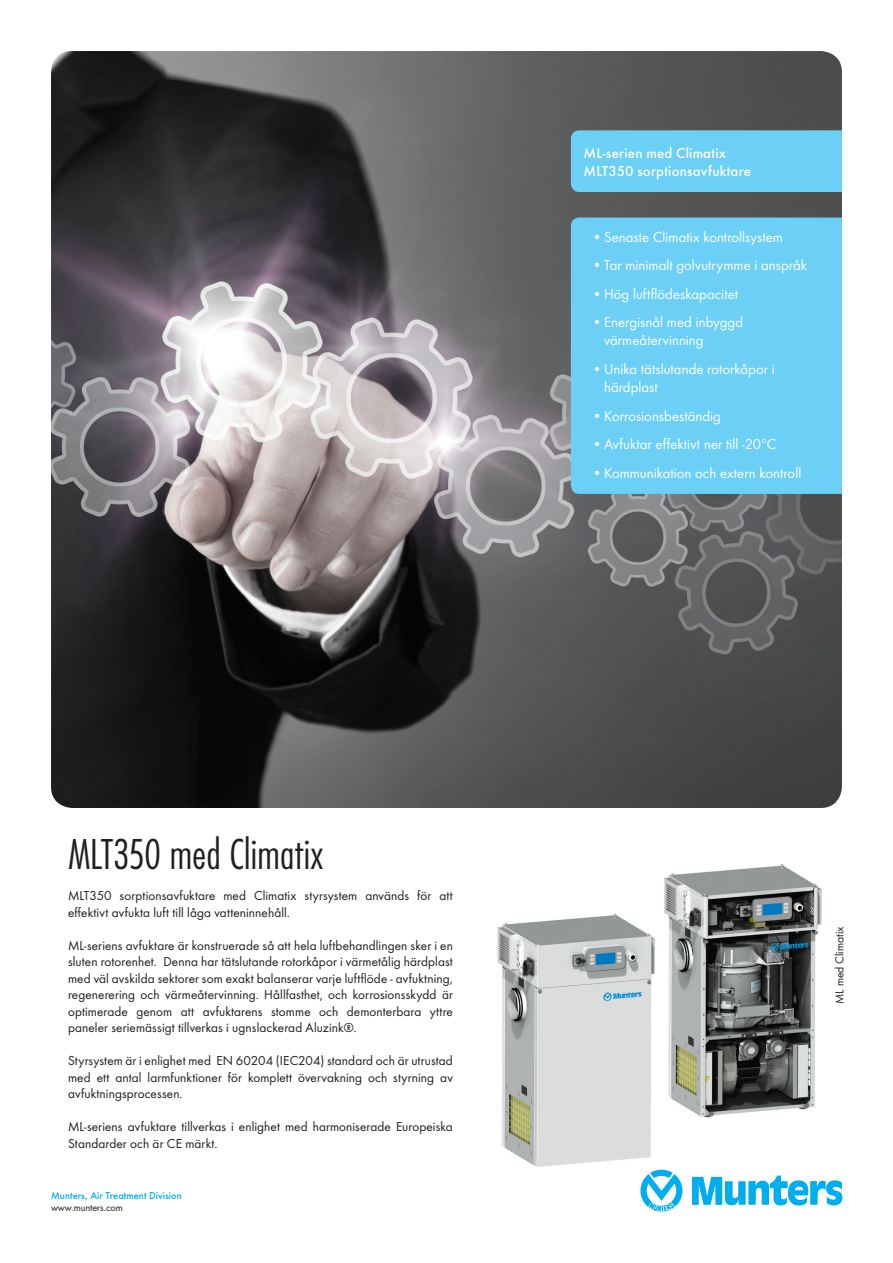
<style>
.page{position:relative;width:893px;height:1263px;background:#fff}
.page>*{position:absolute;margin:0;border:0;box-sizing:border-box;transform-origin:0 0}
.t1{font:300 45px "Futura Con";letter-spacing:-.005em;color:#231f20}
.t2{font:15px/18px "Futura Boo";letter-spacing:.005em;color:#fff}
.t3{font:500 15px/18px "Futura";letter-spacing:.01em;color:#fff}
.t4{font:13.5px/16.5px "Futura Boo";letter-spacing:.01em;color:#231f20}
.t5{font:12px "Futura Boo";color:#231f20}
.t6{font:500 10.5px "Futura";color:#00aeef}
.t7{font:10.5px "Futura Boo";letter-spacing:-.005em;color:#231f20}
</style>
<div class="page">
<img style="left:51px;top:51px;width:791px;height:757px">
<svg style="left:692px;top:1175px;width:150px;height:31px"></svg>
<svg style="left:640px;top:1170px;width:42px;height:42px"></svg>
<img style="left:497px;top:864px;width:325px;height:302px">
<div style="left:571px;top:130px;width:271px;height:62px;background:#6bcff6"></div>
<div style="left:571px;top:217px;width:271px;height:277px;background:#6bcff6"></div>
<p class="t3" style="left:584px;top:144px;width:169px">ML-serien med Climatix<br>MLT350 sorptionsavfuktare</p>
<p class="t2" style="left:592px;top:227px;width:192px">•Senaste Climatix kontrollsystem</p>
<p class="t2" style="left:592px;top:256px;width:217px">•Tar minimalt golvutrymme i anspråk</p>
<p class="t2" style="left:592px;top:285px;width:148px">•Hög luftflödeskapacitet</p>
<p class="t2" style="left:604px;top:313px;width:141px;text-indent:-12px">•Energisnål med inbyggd värmeåtervinning</p>
<p class="t2" style="left:604px;top:360px;width:172px;text-indent:-12px">•Unika tätslutande rotorkåpor i härdplast</p>
<p class="t2" style="left:592px;top:407px;width:131px">•Korrosionsbeständig</p>
<p class="t2" style="left:592px;top:435px;width:186px">•Avfuktar effektivt ner till -20ºC</p>
<p class="t2" style="left:592px;top:464px;width:211px">•Kommunikation och extern kontroll</p>
<h1 class="t1" style="left:68px;top:828px;width:257px">MLT350 med Climatix</h1>
<p class="t4" style="left:68px;top:887px;width:386px">MLT350 sorptionsavfuktare med Climatix styrsystem används för att effektivt avfukta luft till låga vatteninnehåll.</p>
<p class="t4" style="left:68px;top:937px;width:386px;text-align:justify">ML-seriens avfuktare är konstruerade så att hela luftbehandlingen sker i en sluten rotorenhet. Denna har tätslutande rotorkåpor i värmetålig härdplast med väl avskilda sektorer som exakt balanserar varje luftflöde - avfuktning, regenerering och värmeåtervinning. Hållfasthet, och korrosionsskydd är optimerade genom att avfuktarens stomme och demonterbara yttre paneler seriemässigt tillverkas i ugnslackerad Aluzink®.</p>
<p class="t4" style="left:68px;top:1052px;width:386px;text-align:justify">Styrsystem är i enlighet med EN 60204 (IEC204) standard och är utrustad med ett antal larmfunktioner för komplett övervakning och styrning av avfuktningsprocessen.</p>
<p class="t4" style="left:68px;top:1118px;width:386px">ML-seriens avfuktare tillverkas i enlighet med harmoniserade Europeiska<br>Standarder och är CE märkt.</p>
<p class="t6" style="left:51px;top:1189px;width:132px">Munters, Air Treatment Division</p>
<p class="t7" style="left:51px;top:1201px;width:73px">www.munters.com</p>
<p class="t5" style="left:832px;top:1004px;width:79px;rotate:-90deg">ML med Climatix</p>
</div>
